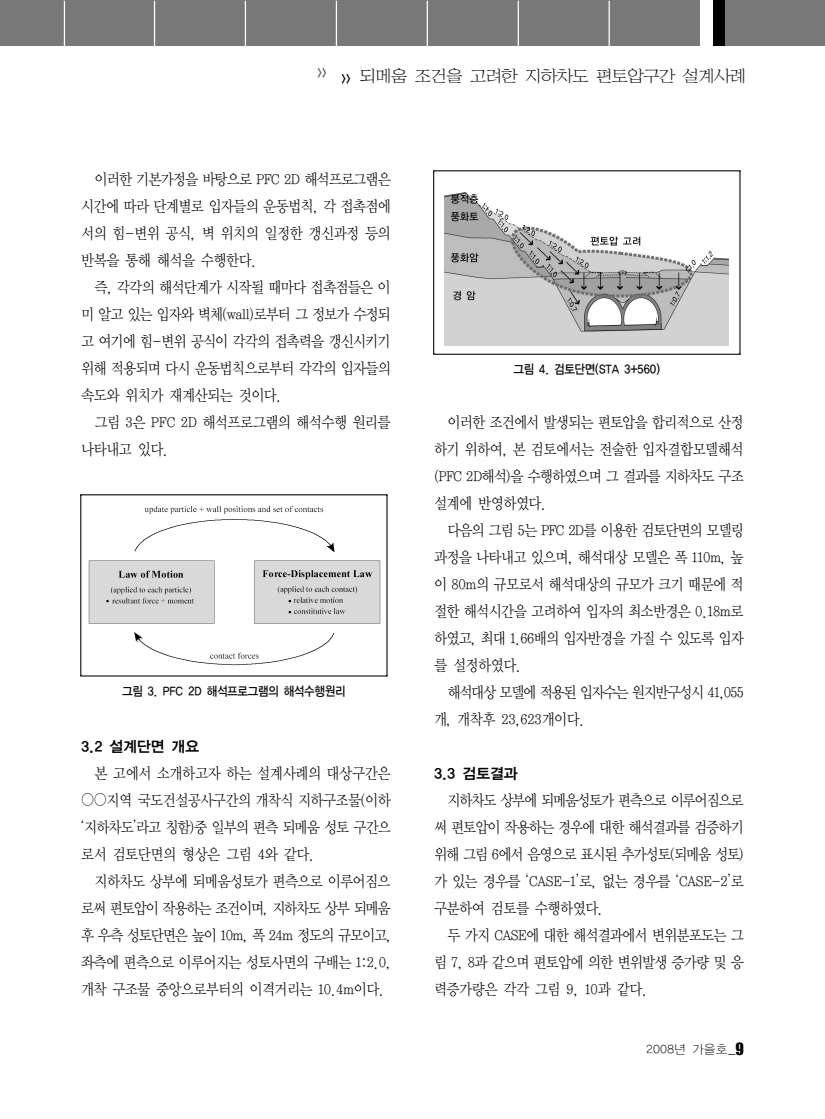
<style>
.page{position:relative;width:825px;height:1119px;background:#fff}
.page>*{position:absolute;margin:0;border:0;box-sizing:border-box;transform-origin:0 0}
.t1{font:19.5px "YDI Wri Sin";letter-spacing:-.09em;color:#000;scale:.88 1}
.t2{font:15.6px/27px "YDIY Mj O110 KS Cpc EUC H";letter-spacing:-.095em;color:#000;text-align:justify;scale:.89 1}
.t3{font:15.6px/27px "YDIY Mj O110 KS Cpc EUC H";letter-spacing:-.145em;color:#000;scale:.89 1}
.t4{font:15px "YDIYGO130 KS Cpc EUC H";letter-spacing:-.085em;color:#000}
.t5{font:12.75px "YDIYGO130 KS Cpc EUC H";letter-spacing:-.095em;color:#000;scale:.89 1}
.t6{font:12.45px "YDIYGO110 KS Cpc EUC H";letter-spacing:-.03em;color:#000}
.t7{font:10.95px "YDIYGO130 KS Cpc EUC H";color:#5d5d5d;scale:.89 1}
.s1{font-family:"YDIYGO130 KS Cpc EUC H";font-size:10.95px}
.s2{font-family:"Haansoft Batang"}
.s3{font-family:"Impact";font-size:15.6px}
</style>
<div class="page">
<div style="left:0;top:1px;width:64px;height:45px;background:#787878"></div>
<div style="left:64px;top:1px;width:91px;height:45px;background:#787878"></div>
<div style="left:155px;top:1px;width:90px;height:45px;background:#787878"></div>
<div style="left:245px;top:1px;width:91px;height:45px;background:#787878"></div>
<div style="left:336px;top:1px;width:91px;height:45px;background:#787878"></div>
<div style="left:427px;top:1px;width:91px;height:45px;background:#787878"></div>
<div style="left:518px;top:1px;width:91px;height:45px;background:#787878"></div>
<div style="left:609px;top:1px;width:91px;height:45px;background:#787878"></div>
<div style="left:713px;top:1px;width:13px;height:45px;background:#000"></div>
<div style="left:726px;top:1px;width:99px;height:45px;background:#787878"></div>
<hr style="left:64px;top:1px;width:1px;height:45px;background:#fff">
<hr style="left:154px;top:1px;width:1px;height:45px;background:#fff">
<hr style="left:245px;top:1px;width:1px;height:45px;background:#fff">
<hr style="left:336px;top:1px;width:1px;height:45px;background:#fff">
<hr style="left:427px;top:1px;width:1px;height:45px;background:#fff">
<hr style="left:518px;top:1px;width:1px;height:45px;background:#fff">
<hr style="left:609px;top:1px;width:1px;height:45px;background:#fff">
<img style="left:88px;top:505px;width:293px;height:161px">
<hr style="left:80px;top:495px;width:1px;height:181px;background:#000">
<hr style="left:386px;top:495px;width:2px;height:181px;background:#000">
<hr style="left:80px;top:494px;width:308px;height:1px;background:#000">
<hr style="left:81px;top:675px;width:307px;height:2px;background:#000">
<img style="left:445px;top:192px;width:284px;height:154px">
<hr style="left:433px;top:171px;width:1px;height:183px;background:#000">
<hr style="left:739px;top:171px;width:2px;height:183px;background:#000">
<hr style="left:433px;top:170px;width:308px;height:1px;background:#000">
<hr style="left:433px;top:354px;width:308px;height:1px;background:#000">
<p class="t7" style="left:317px;top:67px;width:13px">&gt;&gt;</p>
<p class="t1" style="left:341px;top:66px;width:463px"><span class="s1">&gt;&gt;</span> 되메움 조건을 고려한 지하차도 편토압구간 설계사례</p>
<p class="t2" style="left:81px;top:166px;width:350px;text-indent:13px">이러한 기본가정을 바탕으로 PFC 2D 해석프로그램은 시간에 따라 단계별로 입자들의 운동법칙, 각 접촉점에 서의 힘-변위 공식, 벽 위치의 일정한 갱신과정 등의 반복을 통해 해석을 수행한다.</p>
<p class="t2" style="left:81px;top:274px;width:350px;text-indent:13px">즉, 각각의 해석단계가 시작될 때마다 접촉점들은 이 미 알고 있는 입자와 벽체(wall)로부터 그 정보가 수정되 고 여기에 힘-변위 공식이 각각의 접촉력을 갱신시키기 위해 적용되며 다시 운동법칙으로부터 각각의 입자들의 속도와 위치가 재계산되는 것이다.</p>
<p class="t2" style="left:81px;top:409px;width:350px;text-indent:13px">그림 3은 PFC 2D 해석프로그램의 해석수행 원리를 나타내고 있다.</p>
<p class="t5" style="left:122px;top:685px;width:253px">그림 3. PFC 2D 해석프로그램의 해석수행원리</p>
<p class="t4" style="left:81px;top:739px;width:120px">3.2 설계단면 개요</p>
<p class="t2" style="left:94px;top:760px;width:335px">본 고에서 소개하고자 하는 설계사례의 대상구간은</p>
<p class="t2" style="left:81px;top:787px;width:350px"><span class="s2">○○</span>지역 국도건설공사구간의 개착식 지하구조물(이하 <span class="s2">‘</span>지하차도<span class="s2">’</span>라고 칭함)중 일부의 편측 되메움 성토 구간으 로서 검토단면의 형상은 그림 4와 같다.</p>
<p class="t2" style="left:81px;top:868px;width:350px;text-indent:13px">지하차도 상부에 되메움성토가 편측으로 이루어짐으 로써 편토압이 작용하는 조건이며, 지하차도 상부 되메움 후 우측 성토단면은 높이 10m, 폭 24m 정도의 규모이고, 좌측에 편측으로 이루어지는 성토사면의 구배는 1:2.0, 개착 구조물 중앙으로부터의 이격거리는 10.4m이다.</p>
<p class="t5" style="left:513px;top:363px;width:167px">그림 4. 검토단면(STA 3+560)</p>
<p class="t2" style="left:434px;top:409px;width:350px;text-indent:13px">이러한 조건에서 발생되는 편토압을 합리적으로 산정 하기 위하여, 본 검토에서는 전술한 입자결합모델해석 (PFC 2D해석)을 수행하였으며 그 결과를 지하차도 구조 설계에 반영하였다.</p>
<p class="t2" style="left:434px;top:517px;width:350px;text-indent:13px">다음의 그림 5는 PFC 2D를 이용한 검토단면의 모델링 과정을 나타내고 있으며, 해석대상 모델은 폭 110m, 높 이 80m의 규모로서 해석대상의 규모가 크기 때문에 적 절한 해석시간을 고려하여 입자의 최소반경은 0.18m로 하였고, 최대 1.66배의 입자반경을 가질 수 있도록 입자 를 설정하였다.</p>
<p class="t3" style="left:434px;top:679px;width:350px;text-indent:13px">해석대상 모델에 적용된 입자수는 원지반구성시 41,055 개, 개착후 23,623개이다.</p>
<p class="t4" style="left:434px;top:766px;width:86px">3.3 검토결과</p>
<p class="t2" style="left:434px;top:787px;width:350px;text-indent:13px">지하차도 상부에 되메움성토가 편측으로 이루어짐으로 써 편토압이 작용하는 경우에 대한 해석결과를 검증하기 위해 그림 6에서 음영으로 표시된 추가성토(되메움 성토) 가 있는 경우를 <span class="s2">‘</span>CASE-1<span class="s2">’</span>로, 없는 경우를 <span class="s2">‘</span>CASE-2<span class="s2">’</span>로 구분하여 검토를 수행하였다.</p>
<p class="t2" style="left:434px;top:922px;width:350px;text-indent:13px">두 가지 CASE에 대한 해석결과에서 변위분포도는 그 림 7, 8과 같으며 편토압에 의한 변위발생 증가량 및 응 력증가량은 각각 그림 9, 10과 같다.</p>
<p class="t6" style="left:646px;top:1043px;width:99px">2008년 가을호<span class="s3">_9</span></p>
</div>
